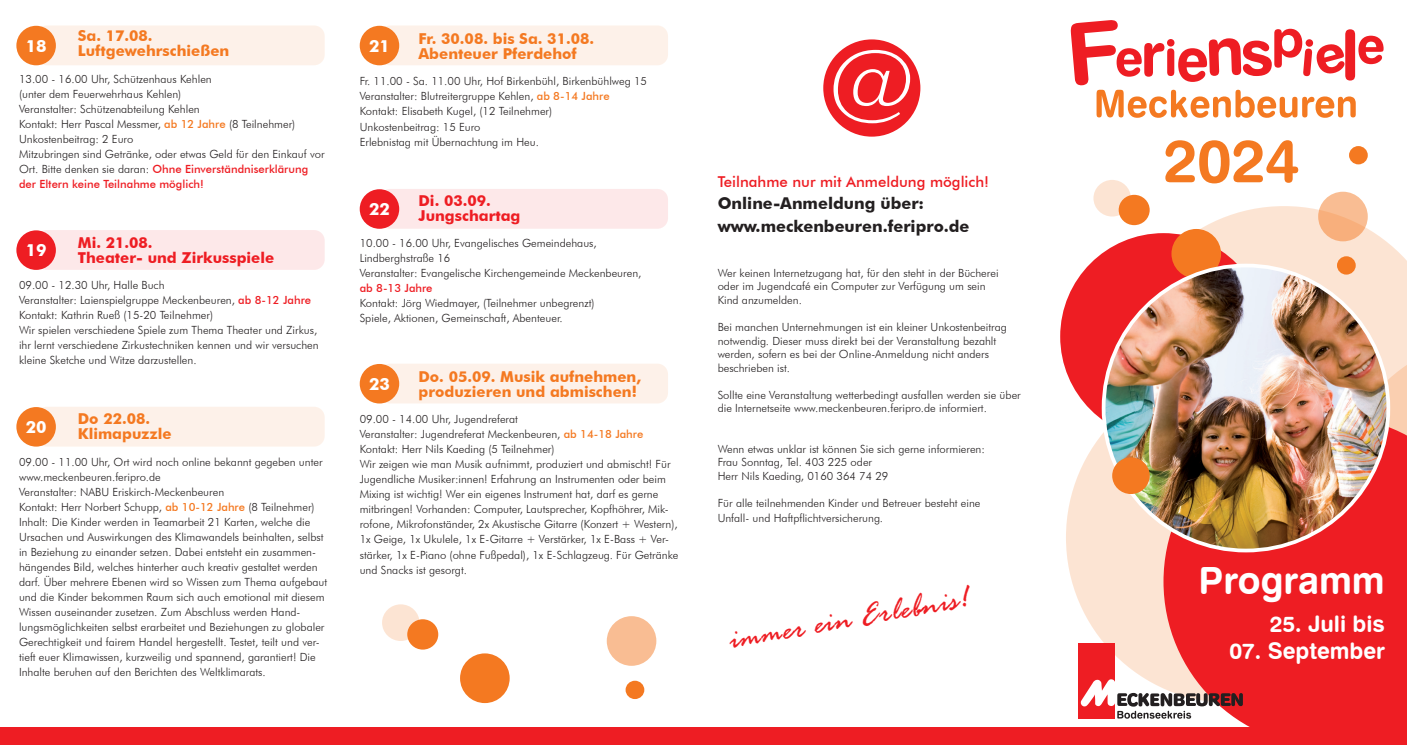
<style>
.page{position:relative;width:1407px;height:745px;background:#fff}
.page>*{position:absolute;margin:0;border:0;box-sizing:border-box;transform-origin:0 0}
.t1{font:60px "Swiss 721 BT Bold Rounded";color:#f47921}
.t2{font:37.5px "Swiss 721 BT Bold Rounded";color:#fff}
.t3{font:italic 34.12px "Rage";color:#ee1d23}
.t4{font:22.5px "Swiss 721 BT Bold Rounded";color:#fff}
.t5{font:700 16.75px "Futura BT";color:#fff}
.t6{font:700 16.25px/22.5px "Futura BT";color:#231f20}
.t7{font:700 15px/15px "Futura BT";color:#f47921}
.t8{font:700 15px/15px "Futura BT";color:#ee1d23}
.t9{font:500 15px "Futura BT";color:#ee1d23}
.t10{font:300 11.25px/15px "Futura BT";color:#231f20}
.t11{font:500 11.25px "Futura BT";color:#ee1d23}
.s1{font-weight:500;color:#f47921}
.s2{font-weight:500;color:#ee1d23}
</style>
<div class="page">
<div style="left:1066px;top:371px;width:331px;height:331px;background:#fce4d3;border-radius:50%"></div>
<svg style="left:1118px;top:206px;width:289px;height:320px;fill:#fce4d3"></svg>
<div style="left:1163px;top:415px;width:244px;height:311px;background:#ee1d23"></div>
<div style="left:1060px;top:233px;width:207px;height:206px;background:#ee1d23;border-radius:50%"></div>
<div style="left:0;top:726px;width:1407px;height:18px;background:#ee1d23"></div>
<div style="left:1171px;top:229px;width:50px;height:49px;background:#f47921;border-radius:50%"></div>
<img style="left:1103px;top:265px;width:285px;height:285px;border-radius:142px">
<div style="left:1118px;top:195px;width:31px;height:30px;background:#f47921;border-radius:50%"></div>
<svg style="left:1318px;top:191px;width:49px;height:50px;background:#f8b78a"></svg>
<svg style="left:1093px;top:180px;width:38px;height:36px"></svg>
<div style="left:1337px;top:256px;width:18px;height:18px;background:#f47921;border-radius:50%"></div>
<div style="left:1349px;top:146px;width:18px;height:18px;background:#f47921;border-radius:50%"></div>
<div style="left:1112px;top:457px;width:37px;height:36px;background:#f47921;border-radius:50%"></div>
<svg style="left:1070px;top:20px;width:313px;height:98px"></svg>
<div style="left:823px;top:39px;width:97px;height:97px;background:#ee1d23;border-radius:50%"></div>
<svg style="left:833px;top:50px;width:77px;height:73px"></svg>
<div style="left:1078px;top:643px;width:37px;height:75px;background:#ee1d23"></div>
<svg style="left:1080px;top:678px;width:163px;height:40px"></svg>
<div style="left:36px;top:25px;width:289px;height:40px;background:#fdf1e9;border-radius:11px"></div>
<div style="left:16px;top:26px;width:40px;height:39px;background:#f47921;border-radius:50%"></div>
<div style="left:36px;top:230px;width:289px;height:40px;background:#fde8e9;border-radius:11px"></div>
<div style="left:16px;top:230px;width:40px;height:40px;background:#ee1d23;border-radius:50%"></div>
<div style="left:36px;top:406px;width:289px;height:40px;background:#fdf1e9;border-radius:11px"></div>
<div style="left:16px;top:407px;width:40px;height:39px;background:#f47921;border-radius:50%"></div>
<div style="left:379px;top:25px;width:289px;height:40px;background:#fdf1e9;border-radius:11px"></div>
<div style="left:360px;top:26px;width:39px;height:39px;background:#f47921;border-radius:50%"></div>
<div style="left:379px;top:363px;width:289px;height:40px;background:#fdf1e9;border-radius:11px"></div>
<div style="left:360px;top:364px;width:39px;height:39px;background:#f47921;border-radius:50%"></div>
<div style="left:379px;top:189px;width:289px;height:40px;background:#fde8e9;border-radius:11px"></div>
<div style="left:360px;top:189px;width:39px;height:40px;background:#ee1d23;border-radius:50%"></div>
<div style="left:460px;top:653px;width:50px;height:49px;background:#f47921;border-radius:50%"></div>
<div style="left:407px;top:619px;width:31px;height:30px;background:#f47921;border-radius:50%"></div>
<div style="left:607px;top:615px;width:49px;height:50px;background:#f9bd93;border-radius:50%"></div>
<svg style="left:382px;top:604px;width:37px;height:36px"></svg>
<div style="left:625px;top:680px;width:19px;height:18px;background:#f47921;border-radius:50%"></div>
<h3 class="t7" style="left:78px;top:28px;width:153px">Sa. 17.08.<br>Luftgewehrschießen</h3>
<p class="t10" style="left:19px;top:71px;width:307px">13.00 - 16.00 Uhr, Schützenhaus Kehlen<br>(unter dem Feuerwehrhaus Kehlen)<br>Veranstalter: Schützenabteilung Kehlen<br>Kontakt: Herr Pascal Messmer, <span class="s1">ab 12 Jahre</span> (8 Teilnehmer)<br>Unkostenbeitrag: 2 Euro<br>Mitzubringen sind Getränke, oder etwas Geld für den Einkauf vor Ort. Bitte denken sie daran: <span class="s2">Ohne Einverständniserklärung der Eltern keine Teilnahme möglich!</span></p>
<h3 class="t5" style="left:26px;top:35px;width:22px">18</h3>
<h3 class="t8" style="left:78px;top:235px;width:198px">Mi. 21.08.<br>Theater- und Zirkusspiele</h3>
<p class="t10" style="left:19px;top:277px;width:301px">09.00 - 12.30 Uhr, Halle Buch<br>Veranstalter: Laienspielgruppe Meckenbeuren, <span class="s2">ab 8-12 Jahre </span>Kontakt: Kathrin Rueß (15-20 Teilnehmer)<br>Wir spielen verschiedene Spiele zum Thema Theater und Zirkus, ihr lernt verschiedene Zirkustechniken kennen und wir versuchen kleine Sketche und Witze darzustellen.</p>
<h3 class="t5" style="left:26px;top:240px;width:22px">19</h3>
<h3 class="t7" style="left:78px;top:411px;width:95px">Do 22.08.<br>Klimapuzzle</h3>
<p class="t10" style="left:19px;top:453px;width:310px">09.00 - 11.00 Uhr, Ort wird noch online bekannt gegeben unter www.meckenbeuren.feripro.de<br>Veranstalter: NABU Eriskirch-Meckenbeuren<br>Kontakt: Herr Norbert Schupp, <span class="s1">ab 10-12 Jahre</span> (8 Teilnehmer)<br>Inhalt: Die Kinder werden in Teamarbeit 21 Karten, welche die Ursachen und Auswirkungen des Klimawandels beinhalten, selbst in Beziehung zu einander setzen. Dabei entsteht ein zusammen&shy;hängendes Bild, welches hinterher auch kreativ gestaltet werden darf. Über mehrere Ebenen wird so Wissen zum Thema aufgebaut und die Kinder bekommen Raum sich auch emotional mit diesem Wissen auseinander zusetzen. Zum Abschluss werden Hand&shy;lungsmöglichkeiten selbst erarbeitet und Beziehungen zu globaler Gerechtigkeit und fairem Handel hergestellt. Testet, teilt und ver&shy;tieft euer Klimawissen, kurzweilig und spannend, garantiert! Die Inhalte beruhen auf den Berichten des Weltklimarats.</p>
<h3 class="t5" style="left:26px;top:416px;width:22px">20</h3>
<h3 class="t7" style="left:418px;top:31px;width:177px">Fr. 30.08. bis Sa. 31.08.<br>Abenteuer Pferdehof</h3>
<p class="t10" style="left:360px;top:74px;width:289px">Fr. 11.00 - Sa. 11.00 Uhr, Hof Birkenbühl, Birkenbühlweg 15<br>Veranstalter: Blutreitergruppe Kehlen, <span class="s1">ab 8-14 Jahre </span>Kontakt: Elisabeth Kugel, (12 Teilnehmer)<br>Unkostenbeitrag: 15 Euro<br>Erlebnistag mit Übernachtung im Heu.</p>
<h3 class="t5" style="left:369px;top:35px;width:22px">21</h3>
<h3 class="t8" style="left:418px;top:192px;width:104px">Di. 03.09.<br>Jungschartag</h3>
<p class="t10" style="left:360px;top:235px;width:283px">10.00 - 16.00 Uhr, Evangelisches Gemeindehaus,<br>Lindberghstraße 16<br>Veranstalter: Evangelische Kirchengemeinde Meckenbeuren,</p>
<p class="t11" style="left:360px;top:281px;width:74px">ab 8-13 Jahre</p>
<p class="t10" style="left:360px;top:295px;width:236px">Kontakt: Jörg Wiedmayer, (Teilnehmer unbegrenzt)<br>Spiele, Aktionen, Gemeinschaft, Abenteuer.</p>
<h3 class="t5" style="left:369px;top:199px;width:22px">22</h3>
<h3 class="t7" style="left:418px;top:369px;width:224px">Do. 05.09. Musik aufnehmen, produzieren und abmischen!</h3>
<p class="t10" style="left:360px;top:411px;width:320px">09.00 - 14.00 Uhr, Jugendreferat<br>Veranstalter: Jugendreferat Meckenbeuren, <span class="s1">ab 14-18 Jahre </span>Kontakt: Herr Nils Kaeding (5 Teilnehmer)<br>Wir zeigen wie man Musik aufnimmt, produziert und abmischt! Für Jugendliche Musiker:innen! Erfahrung an Instrumenten oder beim Mixing ist wichtig! Wer ein eigenes Instrument hat, darf es gerne mitbringen! Vorhanden: Computer, Lautsprecher, Kopfhöhrer, Mik&shy;rofone, Mikrofonständer, 2x Akustische Gitarre (Konzert + Western), 1x Geige, 1x Ukulele, 1x E-Gitarre + Verstärker, 1x E-Bass + Ver&shy;stärker, 1x E-Piano (ohne Fußpedal), 1x E-Schlagzeug. Für Getränke und Snacks ist gesorgt.</p>
<h3 class="t5" style="left:369px;top:373px;width:22px">23</h3>
<h3 class="t9" style="left:718px;top:172px;width:273px">Teilnahme nur mit Anmeldung möglich!</h3>
<h3 class="t6" style="left:718px;top:192px;width:253px">Online-Anmeldung über: www.meckenbeuren.feripro.de</h3>
<p class="t10" style="left:718px;top:266px;width:282px;line-height:13.5px">Wer keinen Internetzugang hat, für den steht in der Bücherei oder im Jugendcafé ein Computer zur Verfügung um sein<br>Kind anzumelden.</p>
<p class="t10" style="left:718px;top:320px;width:291px;line-height:13.5px">Bei manchen Unternehmungen ist ein kleiner Unkostenbeitrag notwendig. Dieser muss direkt bei der Veranstaltung bezahlt werden, sofern es bei der Online-Anmeldung nicht anders beschrieben ist.</p>
<p class="t10" style="left:718px;top:387px;width:305px;line-height:13.5px">Sollte eine Veranstaltung wetterbedingt ausfallen werden sie über die Internetseite www.meckenbeuren.feripro.de informiert.</p>
<p class="t10" style="left:718px;top:441px;width:269px;line-height:13.5px">Wenn etwas unklar ist können Sie sich gerne informieren:<br>Frau Sonntag, Tel. 403 225 oder<br>Herr Nils Kaeding, 0160 364 74 29</p>
<p class="t10" style="left:718px;top:495px;width:264px">Für alle teilnehmenden Kinder und Betreuer besteht eine<br>Unfall- und Haftpflichtversicherung.</p>
<h3 class="t3" style="left:726px;top:621px;width:244px;rotate:-10deg">immer ein Erlebnis!</h3>
<h1 class="t1" style="left:1163px;top:123px;width:138px">2024</h1>
<h2 class="t2" style="left:1198px;top:556px;width:188px">Programm</h2>
<h3 class="t4" style="left:1269px;top:609px;width:117px">25. Juli bis</h3>
<h3 class="t4" style="left:1229px;top:636px;width:157px">07. September</h3>
</div>
